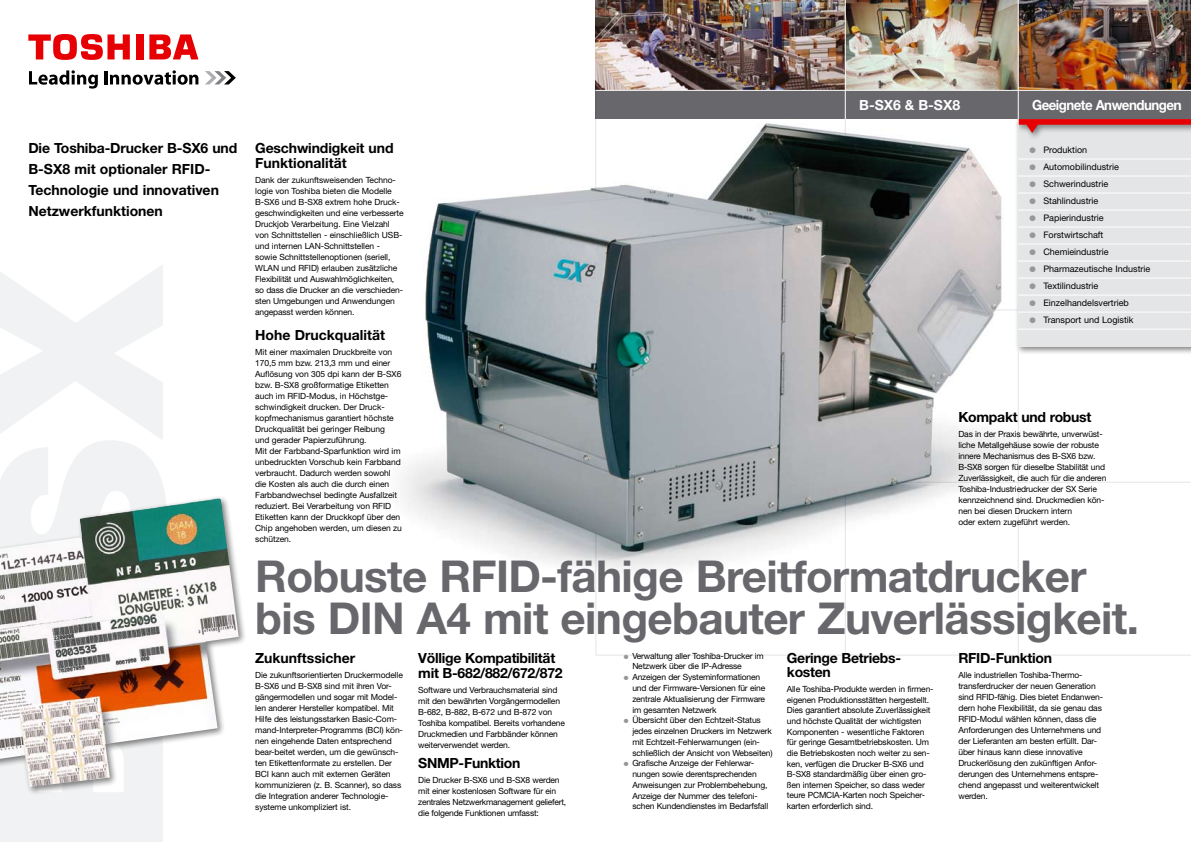
<style>
.page{position:relative;width:1191px;height:842px;background:#fff}
.page>*{position:absolute;margin:0;border:0;box-sizing:border-box;transform-origin:0 0}
.t1{font:700 44px/42px "Helvetica Neue";letter-spacing:-.015em;color:#68676c}
.t2{font:700 14px/21px "Helvetica Neue";letter-spacing:-.01em;color:#000}
.t3{font:700 14px "Helvetica Neue";letter-spacing:-.04em;color:#fff;scale:.95 1}
.t4{font:700 14px "Helvetica Neue";letter-spacing:-.04em;color:#fff}
.t5{font:9px "Helvetica Neue";color:#000}
.t6{font:8.5px/11px "Helvetica Neue";letter-spacing:-.02em;color:#000}
.s1{color:#97979b}
</style>
<div class="page">
<img style="left:403px;top:123px;width:615px;height:471px">
<hr style="left:901px;top:482px;width:290px;height:1px;background:#e3e5e6">
<hr style="left:845px;top:495px;width:1px;height:160px;background:#e3e5e6">
<div style="left:1014px;top:116px;width:177px;height:243px;background:#000;opacity:.5"></div>
<div style="left:1018px;top:119px;width:173px;height:227px;background:#e3e5e6"></div>
<div style="left:1014px;top:116px;width:177px;height:30px;background:#e3e5e6"></div>
<svg style="left:1019px;top:119px;width:172px;height:14px;background:#cd6c6f"></svg>
<img style="left:595px;top:0;width:250px;height:90px">
<img style="left:846px;top:0;width:172px;height:90px">
<img style="left:1019px;top:0;width:172px;height:90px">
<div style="left:595px;top:91px;width:596px;height:28px;background:#68676c"></div>
<img style="left:0;top:498px;width:239px;height:289px">
<svg style="left:993px;top:310px;width:24px;height:1px"></svg>
<hr style="left:1018px;top:119px;width:1px;height:536px;background:#e3e5e6">
<hr style="left:595px;top:655px;width:596px;height:1px;background:#e3e5e6">
<hr style="left:1018px;top:159px;width:173px;height:1px;background:#fff">
<hr style="left:1018px;top:176px;width:173px;height:1px;background:#fff">
<hr style="left:1018px;top:193px;width:173px;height:1px;background:#fff">
<hr style="left:1018px;top:210px;width:173px;height:1px;background:#fff">
<hr style="left:1018px;top:227px;width:173px;height:1px;background:#fff">
<hr style="left:1018px;top:244px;width:173px;height:1px;background:#fff">
<hr style="left:1018px;top:261px;width:173px;height:1px;background:#fff">
<hr style="left:1018px;top:278px;width:173px;height:1px;background:#fff">
<hr style="left:1018px;top:295px;width:173px;height:1px;background:#fff">
<hr style="left:1018px;top:312px;width:173px;height:1px;background:#fff">
<hr style="left:1018px;top:329px;width:173px;height:1px;background:#fff">
<hr style="left:595px;top:533px;width:1px;height:122px;background:#e3e5e6">
<hr style="left:845px;top:0;width:1px;height:119px;background:#fff">
<hr style="left:1018px;top:0;width:1px;height:119px;background:#fff">
<svg style="left:845px;top:119px;width:1px;height:15px"></svg>
<hr style="left:595px;top:91px;width:1px;height:98px;background:#e3e5e6">
<svg style="left:205px;top:71px;width:31px;height:13px"></svg>
<svg style="left:29px;top:70px;width:69px;height:19px"></svg>
<svg style="left:104px;top:70px;width:94px;height:15px"></svg>
<div style="left:136px;top:34px;width:7px;height:25px;background:#e60004"></div>
<svg style="left:149px;top:34px;width:49px;height:25px"></svg>
<svg style="left:28px;top:34px;width:102px;height:26px"></svg>
<h2 class="t2" style="left:28px;top:137px;width:210px">Die Toshiba-Drucker B-SX6 und<br>B-SX8 mit optionaler RFID-<br>Technologie und innovativen<br>Netzwerkfunktionen</h2>
<h2 class="t2" style="left:255px;top:140px;width:140px;line-height:15px">Geschwindigkeit und<br>Funktionalität</h2>
<p class="t6" style="left:255px;top:174px;width:150px">Dank der zukunftsweisenden Techno&shy;logie von Toshiba bieten die Modelle B-SX6 und B-SX8 extrem hohe Druck&shy;geschwindigkeiten und eine verbesserte Druckjob Verarbeitung. Eine Vielzahl von Schnittstellen - einschließlich USB&shy;und internen LAN-Schnittstellen - sowie Schnittstellenoptionen (seriell, WLAN und RFID) erlauben zusätzliche Flexibilität und Auswahlmöglichkeiten, so dass die Drucker an die verschieden&shy;sten Umgebungen und Anwendungen angepasst werden können.</p>
<h2 class="t2" style="left:255px;top:324px;width:131px">Hohe Druckqualität</h2>
<p class="t6" style="left:255px;top:346px;width:148px">Mit einer maximalen Druckbreite von 170,5 mm bzw. 213,3 mm und einer Auflösung von 305 dpi kann der B-SX6 bzw. B-SX8 großformatige Etiketten auch im RFID-Modus, in Höchstge&shy;schwindigkeit drucken. Der Druck&shy;kopfmechanismus garantiert höchste Druckqualität bei geringer Reibung<br>und gerader Papierzuführung.<br>Mit der Farbband-Sparfunktion wird im unbedruckten Vorschub kein Farbband verbraucht. Dadurch werden sowohl die Kosten als auch die durch einen Farbbandwechsel bedingte Ausfallzeit reduziert. Bei Verarbeitung von RFID Etiketten kann der Druckkopf über den Chip angehoben werden, um diesen zu schützen.</p>
<h2 class="t4" style="left:859px;top:97px;width:102px">B-SX6 &amp; B-SX8</h2>
<h2 class="t3" style="left:1032px;top:97px;width:159px">Geeignete Anwendungen</h2>
<p class="t5" style="left:1029px;top:144px;width:59px"><span class="s1">●</span> Produktion</p>
<p class="t5" style="left:1029px;top:161px;width:91px"><span class="s1">●</span> Automobilindustrie</p>
<p class="t5" style="left:1029px;top:178px;width:80px"><span class="s1">●</span> Schwerindustrie</p>
<p class="t5" style="left:1029px;top:195px;width:71px"><span class="s1">●</span> Stahlindustrie</p>
<p class="t5" style="left:1029px;top:212px;width:76px"><span class="s1">●</span> Papierindustrie</p>
<p class="t5" style="left:1029px;top:229px;width:75px"><span class="s1">●</span> Forstwirtschaft</p>
<p class="t5" style="left:1029px;top:246px;width:81px"><span class="s1">●</span> Chemieindustrie</p>
<p class="t5" style="left:1029px;top:264px;width:122px"><span class="s1">●</span> Pharmazeutische Industrie</p>
<p class="t5" style="left:1029px;top:281px;width:70px"><span class="s1">●</span> Textilindustrie</p>
<p class="t5" style="left:1029px;top:298px;width:101px"><span class="s1">●</span> Einzelhandelsvertrieb</p>
<p class="t5" style="left:1029px;top:315px;width:106px"><span class="s1">●</span> Transport und Logistik</p>
<h2 class="t2" style="left:958px;top:406px;width:134px">Kompakt und robust</h2>
<p class="t6" style="left:958px;top:428px;width:149px">Das in der Praxis bewährte, unverwüst&shy;liche Metallgehäuse sowie der robuste innere Mechanismus des B-SX6 bzw.<br>B-SX8 sorgen für dieselbe Stabilität und Zuverlässigkeit, die auch für die anderen Toshiba-Industriedrucker der SX Serie kennzeichnend sind. Druckmedien kön&shy;nen bei diesen Druckern intern<br>oder extern zugeführt werden.</p>
<h1 class="t1" style="left:255px;top:554px;width:885px">Robuste RFID-fähige Breitformatdrucker bis DIN A4 mit eingebauter Zuverlässigkeit.</h1>
<h2 class="t2" style="left:958px;top:647px;width:95px">RFID-Funktion</h2>
<p class="t6" style="left:958px;top:669px;width:146px">Alle industriellen Toshiba-Thermo&shy;transferdrucker der neuen Generation sind RFID-fähig. Dies bietet Endanwen&shy;dern hohe Flexibilität, da sie genau das RFID-Modul wählen können, dass die Anforderungen des Unternehmens und der Lieferanten am besten erfüllt. Dar&shy;über hinaus kann diese innovative Druckerlösung den zukünftigen Anfor&shy;derungen des Unternehmens entspre&shy;chend angepasst und weiterentwickelt werden.</p>
<p class="t6" style="left:632px;top:650px;width:133px;text-indent:-8px"><span class="s1">●</span> Verwaltung aller Toshiba-Drucker im<br>Netzwerk über die IP-Adresse</p>
<p class="t6" style="left:632px;top:672px;width:134px;text-indent:-8px"><span class="s1">●</span> Anzeigen der Systeminformationen und der Firmware-Versionen für eine zentrale Aktualisierung der Firmware im gesamten Netzwerk</p>
<p class="t6" style="left:632px;top:715px;width:142px;text-indent:-8px"><span class="s1">●</span> Übersicht über den Echtzeit-Status jedes einzelnen Druckers im Netzwerk mit Echtzeit-Fehlerwarnungen (ein&shy;schließlich der Ansicht von Webseiten)</p>
<p class="t6" style="left:632px;top:758px;width:137px;text-indent:-8px"><span class="s1">●</span> Grafische Anzeige der Fehlerwar&shy;nungen sowie derentsprechenden Anweisungen zur Problembehebung, Anzeige der Nummer des telefoni&shy;schen Kundendienstes im Bedarfsfall</p>
<h2 class="t2" style="left:787px;top:651px;width:116px;line-height:14px">Geringe Betriebs&shy;kosten</h2>
<p class="t6" style="left:787px;top:683px;width:148px;line-height:10.7px">Alle Toshiba-Produkte werden in firmen&shy;eigenen Produktionsstätten hergestellt.<br>Dies garantiert absolute Zuverlässigkeit und höchste Qualität der wichtigsten Komponenten - wesentliche Faktoren für geringe Gesamtbetriebskosten. Um die Betriebskosten noch weiter zu sen&shy;ken, verfügen die Drucker B-SX6 und B-SX8 standardmäßig über einen gro&shy;ßen internen Speicher, so dass weder teure PCMCIA-Karten noch Speicher&shy;karten erforderlich sind.</p>
<h2 class="t2" style="left:255px;top:647px;width:102px">Zukunftssicher</h2>
<p class="t6" style="left:255px;top:669px;width:149px">Die zukunftsorientierten Druckermodelle B-SX6 und B-SX8 sind mit ihren Vor&shy;gängermodellen und sogar mit Model&shy;len anderer Hersteller kompatibel. Mit Hilfe des leistungsstarken Basic-Com&shy;mand-Interpreter-Programms (BCI) kön&shy;nen eingehende Daten entsprechend bear-beitet werden, um die gewünsch&shy;ten Etikettenformate zu erstellen. Der BCI kann auch mit externen Geräten kommunizieren (z. B. Scanner), so dass die Integration anderer Technologie&shy;systeme unkompliziert ist.</p>
<h2 class="t2" style="left:418px;top:650px;width:146px;line-height:15px">Völlige Kompatibilität mit B-682/882/672/872</h2>
<p class="t6" style="left:418px;top:684px;width:148px">Software und Verbrauchsmaterial sind mit den bewährten Vorgängermodellen B-682, B-882, B-672 und B-872 von Toshiba kompatibel. Bereits vorhandene Druckmedien und Farbbänder können weiterverwendet werden.</p>
<h2 class="t2" style="left:418px;top:752px;width:104px">SNMP-Funktion</h2>
<p class="t6" style="left:418px;top:775px;width:149px">Die Drucker B-SX6 und B-SX8 werden mit einer kostenlosen Software für ein zentrales Netzwerkmanagement geliefert, die folgende Funktionen umfasst:</p>
</div>
